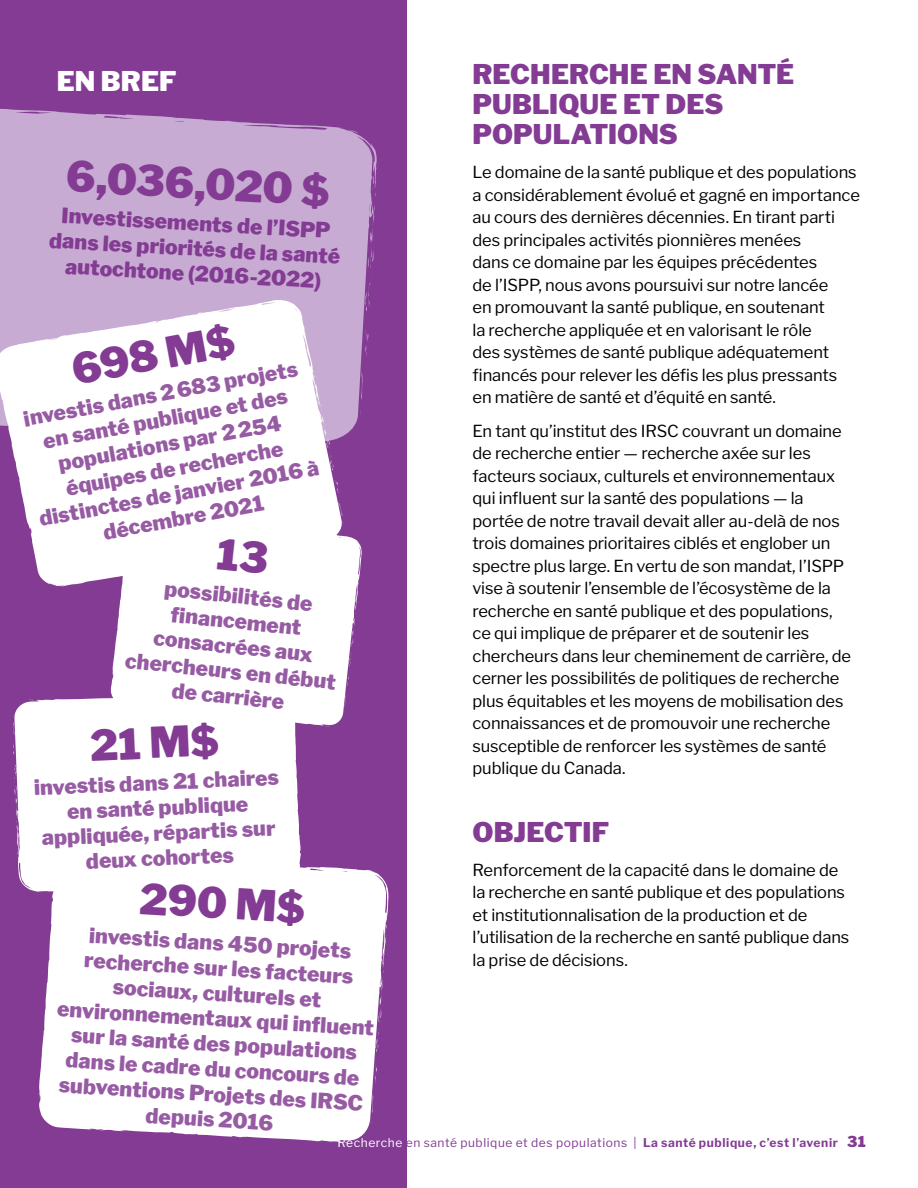
<style>
.page{position:relative;width:918px;height:1188px;background:#fff}
.page>*{position:absolute;margin:0;border:0;box-sizing:border-box;transform-origin:0 0}
.t1{font:900 42px "Libre Franklin";color:#833b93}
.t2{font:900 27px/30px "Libre Franklin";color:#833b93}
.t3{font:900 27px "Libre Franklin";letter-spacing:.005em;color:#fff}
.t4{font:900 21px/25.2px "Libre Franklin";color:#975ba4;text-align:center}
.t5{font:900 21px/25.2px "Libre Franklin";color:#833b93;text-align:center}
.t6{font:16.5px/22.5px "Libre Franklin";letter-spacing:-.005em;color:#000}
.t7{font:12px "Libre Franklin";letter-spacing:.05em;color:#833b93}
.s1{color:#fff}
.s2{font-weight:700}
.s3{font-weight:900;font-size:15px}
</style>
<div class="page">
<div style="left:0;top:0;width:406px;height:1188px;background:#833b93"></div>
<svg style="left:0;top:108px;width:377px;height:328px;background:#bf9fcb"></svg>
<div style="left:13px;top:698px;width:288px;height:194px;background:#fff"></div>
<svg style="left:111px;top:536px;width:251px;height:191px;background:#f6f1f7"></svg>
<svg style="left:0;top:300px;width:344px;height:286px;background:#f1eaf3"></svg>
<svg style="left:38px;top:857px;width:351px;height:287px;background:#f3edf5"></svg>
<div style="left:217px;top:538px;width:52px;height:37px;background:#fff"></div>
<p class="t3" style="left:57px;top:65px;width:122px">EN BREF</p>
<h1 class="t1" style="left:68px;top:151px;width:266px;rotate:3deg">6,036,020 $</h1>
<h1 class="t5" style="left:51px;top:203px;width:293px;rotate:3deg">Investissements de l’ISPP dans les priorités de la santé autochtone (2016-2022)</h1>
<h1 class="t1" style="left:67px;top:346px;width:167px;rotate:-11deg">698 M$</h1>
<h1 class="t4" style="left:20px;top:406px;width:286px;rotate:-10deg">investis dans 2683 projets en santé publique et des populations par 2254 équipes de recherche distinctes de janvier 2016 à décembre 2021</h1>
<h1 class="t4" style="left:135px;top:572px;width:213px;rotate:6deg">possibilités de<br>fi nancement consacrées aux chercheurs en début de carrière</h1>
<h1 class="t1" style="left:89px;top:720px;width:131px;rotate:-2deg">21 M$</h1>
<h1 class="t4" style="left:34px;top:776px;width:246px;rotate:-3deg">investis dans 21 chaires en santé publique appliquée, répartis sur deux cohortes</h1>
<h1 class="t1" style="left:142px;top:873px;width:167px;rotate:4deg">290 M$</h1>
<h1 class="t4" style="left:63px;top:920px;width:319px;rotate:4deg">investis dans 450 projets recherche sur les facteurs sociaux, culturels et environnementaux qui influent sur la santé des populations dans le cadre du concours de subventions Projets des IRSC depuis 2016</h1>
<p class="t2" style="left:472px;top:59px;width:323px">RECHERCHE EN SANTÉ<br>PUBLIQUE ET DES<br>POPULATIONS</p>
<p class="t6" style="left:472px;top:161px;width:389px">Le domaine de la santé publique et des populations a considérablement évolué et gagné en importance au cours des dernières décennies. En tirant parti des principales activités pionnières menées<br>dans ce domaine par les équipes précédentes<br>de l’ISPP, nous avons poursuivi sur notre lancée<br>en promouvant la santé publique, en soutenant<br>la recherche appliquée et en valorisant le rôle<br>des systèmes de santé publique adéquatement financés pour relever les défis les plus pressants en matière de santé et d’équité en santé.</p>
<p class="t6" style="left:472px;top:420px;width:380px">En tant qu’institut des IRSC couvrant un domaine de recherche entier — recherche axée sur les facteurs sociaux, culturels et environnementaux qui influent sur la santé des populations — la portée de notre travail devait aller au-delà de nos trois domaines prioritaires ciblés et englober un spectre plus large. En vertu de son mandat, l’ISPP vise à soutenir l’ensemble de l’écosystème de la recherche en santé publique et des populations, ce qui implique de préparer et de soutenir les chercheurs dans leur cheminement de carrière, de cerner les possibilités de politiques de recherche plus équitables et les moyens de mobilisation des connaissances et de promouvoir une recherche susceptible de renforcer les systèmes de santé publique du Canada.</p>
<p class="t2" style="left:472px;top:817px;width:138px">OBJECTIF</p>
<p class="t6" style="left:472px;top:858px;width:378px">Renforcement de la capacité dans le domaine de la recherche en santé publique et des populations et institutionnalisation de la production et de l’utilisation de la recherche en santé publique dans la prise de décisions.</p>
<p class="t7" style="left:337px;top:1136px;width:530px"><span class="s1">Recherche</span> en santé publique et des populations | <span class="s2">La santé publique, c’est l’avenir</span> <span class="s3">31</span></p>
</div>
